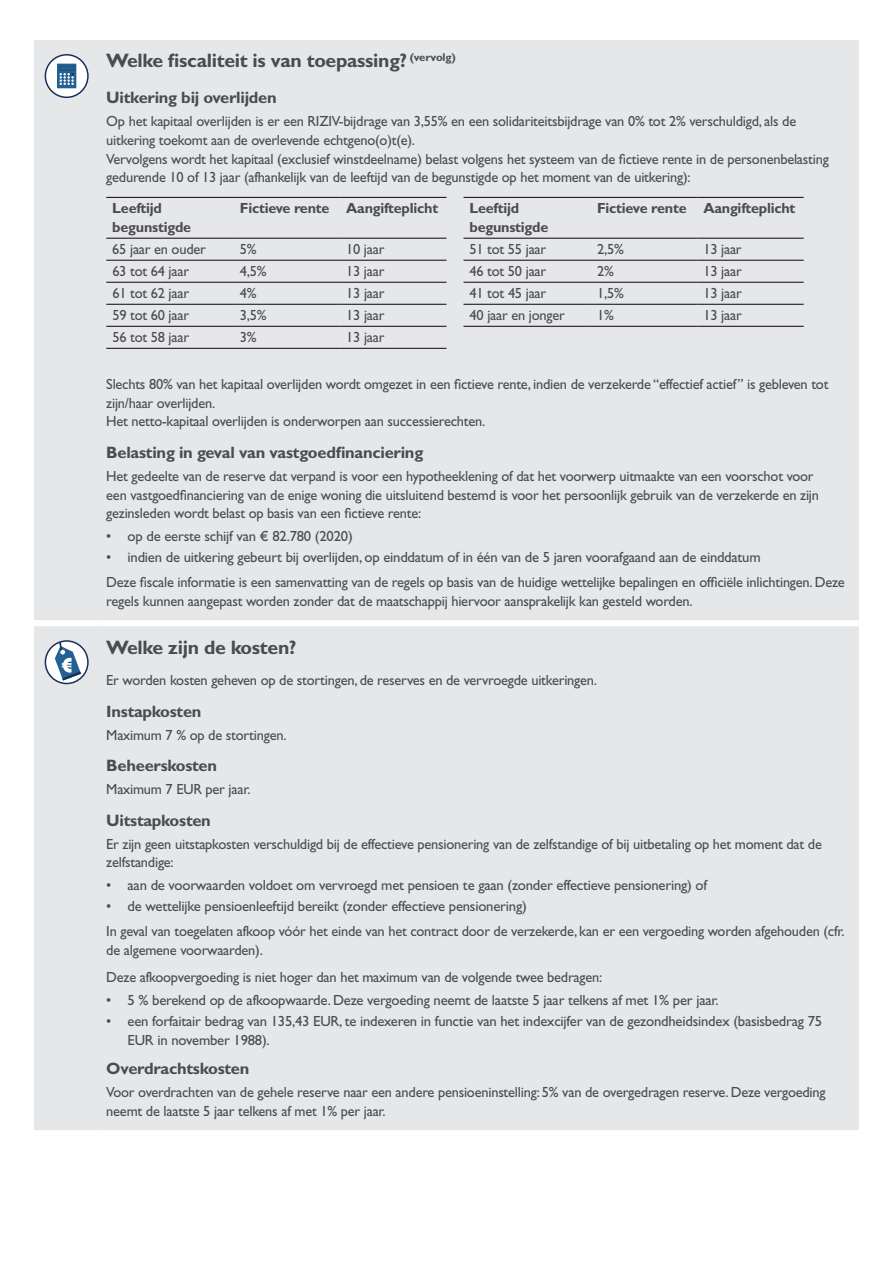
<style>
.page{position:relative;width:893px;height:1263px;background:#fff}
.page>*{position:absolute;margin:0;border:0;box-sizing:border-box;transform-origin:0 0}
.t1{font:700 19.5px "Gill Sans Std";letter-spacing:-.015em;color:#4b4c4d}
.t2{font:700 16.5px "Gill Sans Std";letter-spacing:-.015em;color:#4b4c4d}
.t3{font:14.7px/18.8px "Gill Sans Std";letter-spacing:-.015em;color:#4b4c4d}
.t4{font:700 14.7px/18.8px "Gill Sans Std";letter-spacing:-.015em;color:#4b4c4d}
</style>
<div class="page">
<div style="left:34px;top:40px;width:825px;height:1090px;background:#e6e7e9"></div>
<div style="left:34px;top:620px;width:68px;height:6px;background:#fff"></div>
<div style="left:102px;top:620px;width:757px;height:6px;background:#fff"></div>
<svg style="left:45px;top:54px;width:44px;height:44px"></svg>
<hr style="left:106px;top:197px;width:128px;height:1px;background:#231f20">
<hr style="left:234px;top:197px;width:106px;height:1px;background:#231f20">
<hr style="left:340px;top:197px;width:106px;height:1px;background:#231f20">
<hr style="left:463px;top:197px;width:128px;height:1px;background:#231f20">
<hr style="left:591px;top:197px;width:106px;height:1px;background:#231f20">
<hr style="left:697px;top:197px;width:107px;height:1px;background:#231f20">
<hr style="left:106px;top:238px;width:128px;height:1px;background:#231f20">
<hr style="left:234px;top:238px;width:106px;height:1px;background:#231f20">
<hr style="left:340px;top:238px;width:106px;height:1px;background:#231f20">
<hr style="left:463px;top:238px;width:128px;height:1px;background:#231f20">
<hr style="left:591px;top:238px;width:106px;height:1px;background:#231f20">
<hr style="left:697px;top:238px;width:107px;height:1px;background:#231f20">
<hr style="left:106px;top:260px;width:128px;height:1px;background:#231f20">
<hr style="left:234px;top:260px;width:106px;height:1px;background:#231f20">
<hr style="left:340px;top:260px;width:106px;height:1px;background:#231f20">
<hr style="left:463px;top:260px;width:128px;height:1px;background:#231f20">
<hr style="left:591px;top:260px;width:106px;height:1px;background:#231f20">
<hr style="left:697px;top:260px;width:107px;height:1px;background:#231f20">
<hr style="left:106px;top:282px;width:128px;height:1px;background:#231f20">
<hr style="left:234px;top:282px;width:106px;height:1px;background:#231f20">
<hr style="left:340px;top:282px;width:106px;height:1px;background:#231f20">
<hr style="left:463px;top:282px;width:128px;height:1px;background:#231f20">
<hr style="left:591px;top:282px;width:106px;height:1px;background:#231f20">
<hr style="left:697px;top:282px;width:107px;height:1px;background:#231f20">
<hr style="left:106px;top:304px;width:128px;height:1px;background:#231f20">
<hr style="left:234px;top:304px;width:106px;height:1px;background:#231f20">
<hr style="left:340px;top:304px;width:106px;height:1px;background:#231f20">
<hr style="left:463px;top:304px;width:128px;height:1px;background:#231f20">
<hr style="left:591px;top:304px;width:106px;height:1px;background:#231f20">
<hr style="left:697px;top:304px;width:107px;height:1px;background:#231f20">
<hr style="left:106px;top:326px;width:128px;height:1px;background:#231f20">
<hr style="left:234px;top:326px;width:106px;height:1px;background:#231f20">
<hr style="left:340px;top:326px;width:106px;height:1px;background:#231f20">
<hr style="left:463px;top:326px;width:128px;height:1px;background:#231f20">
<hr style="left:591px;top:326px;width:106px;height:1px;background:#231f20">
<hr style="left:697px;top:326px;width:107px;height:1px;background:#231f20">
<hr style="left:106px;top:348px;width:128px;height:1px;background:#231f20">
<hr style="left:234px;top:348px;width:106px;height:1px;background:#231f20">
<hr style="left:340px;top:348px;width:106px;height:1px;background:#231f20">
<svg style="left:45px;top:640px;width:44px;height:44px"></svg>
<h1 class="t1" style="left:106px;top:49px;width:351px">Welke fiscaliteit is van toepassing? <sup>(vervolg)</sup></h1>
<p class="t2" style="left:106px;top:88px;width:172px">Uitkering bij overlijden</p>
<p class="t3" style="left:106px;top:112px;width:724px">Op het kapitaal overlijden is er een RIZIV-bijdrage van 3,55% en een solidariteitsbijdrage van 0% tot 2% verschuldigd, als de uitkering toekomt aan de overlevende echtgeno(o)t(e).<br>Vervolgens wordt het kapitaal (exclusief winstdeelname) belast volgens het systeem van de fictieve rente in de personenbelasting gedurende 10 of 13 jaar (afhankelijk van de leeftijd van de begunstigde op het moment van de uitkering):</p>
<p class="t4" style="left:112px;top:199px;width:80px">Leeftijd begunstigde</p>
<p class="t4" style="left:240px;top:199px;width:200px">Fictieve rente Aangifteplicht</p>
<p class="t4" style="left:469px;top:199px;width:80px">Leeftijd begunstigde</p>
<p class="t4" style="left:597px;top:199px;width:200px">Fictieve rente Aangifteplicht</p>
<p class="t3" style="left:112px;top:240px;width:95px">65 jaar en ouder</p>
<p class="t3" style="left:240px;top:240px;width:18px">5%</p>
<p class="t3" style="left:346px;top:240px;width:40px">10 jaar</p>
<p class="t3" style="left:469px;top:240px;width:78px">51 tot 55 jaar</p>
<p class="t3" style="left:597px;top:240px;width:28px">2,5%</p>
<p class="t3" style="left:703px;top:240px;width:40px">13 jaar</p>
<p class="t3" style="left:112px;top:262px;width:78px">63 tot 64 jaar</p>
<p class="t3" style="left:240px;top:262px;width:28px">4,5%</p>
<p class="t3" style="left:346px;top:262px;width:40px">13 jaar</p>
<p class="t3" style="left:469px;top:262px;width:78px">46 tot 50 jaar</p>
<p class="t3" style="left:597px;top:262px;width:18px">2%</p>
<p class="t3" style="left:703px;top:262px;width:40px">13 jaar</p>
<p class="t3" style="left:112px;top:284px;width:78px">61 tot 62 jaar</p>
<p class="t3" style="left:240px;top:284px;width:18px">4%</p>
<p class="t3" style="left:346px;top:284px;width:40px">13 jaar</p>
<p class="t3" style="left:470px;top:284px;width:78px">41 tot 45 jaar</p>
<p class="t3" style="left:597px;top:284px;width:28px">1,5%</p>
<p class="t3" style="left:703px;top:284px;width:40px">13 jaar</p>
<p class="t3" style="left:112px;top:306px;width:78px">59 tot 60 jaar</p>
<p class="t3" style="left:240px;top:306px;width:28px">3,5%</p>
<p class="t3" style="left:346px;top:306px;width:40px">13 jaar</p>
<p class="t3" style="left:470px;top:306px;width:97px">40 jaar en jonger</p>
<p class="t3" style="left:597px;top:306px;width:18px">1%</p>
<p class="t3" style="left:703px;top:306px;width:40px">13 jaar</p>
<p class="t3" style="left:112px;top:328px;width:78px">56 tot 58 jaar</p>
<p class="t3" style="left:240px;top:328px;width:18px">3%</p>
<p class="t3" style="left:346px;top:328px;width:40px">13 jaar</p>
<p class="t3" style="left:106px;top:375px;width:724px">Slechts 80% van het kapitaal overlijden wordt omgezet in een fictieve rente, indien de verzekerde “effectief actief” is gebleven tot zijn/haar overlijden.<br>Het netto-kapitaal overlijden is onderworpen aan successierechten.</p>
<p class="t2" style="left:106px;top:443px;width:318px">Belasting in geval van vastgoedfinanciering</p>
<p class="t3" style="left:106px;top:467px;width:714px">Het gedeelte van de reserve dat verpand is voor een hypotheeklening of dat het voorwerp uitmaakte van een voorschot voor een vastgoedfinanciering van de enige woning die uitsluitend bestemd is voor het persoonlijk gebruik van de verzekerde en zijn gezinsleden wordt belast op basis van een fictieve rente:</p>
<p class="t3" style="left:106px;top:527px;width:248px">• op de eerste schijf van € 82.780 (2020)</p>
<p class="t3" style="left:106px;top:545px;width:740px;line-height:25.2px">• indien de uitkering gebeurt bij overlijden, op einddatum of in één van de 5 jaren voorafgaand aan de einddatum<br>Deze fiscale informatie is een samenvatting van de regels op basis van de huidige wettelijke bepalingen en officiële inlichtingen. Deze</p>
<p class="t3" style="left:106px;top:592px;width:588px">regels kunnen aangepast worden zonder dat de maatschappij hiervoor aansprakelijk kan gesteld worden.</p>
<h1 class="t1" style="left:106px;top:635px;width:192px">Welke zijn de kosten?</h1>
<p class="t3" style="left:106px;top:671px;width:492px">Er worden kosten geheven op de stortingen, de reserves en de vervroegde uitkeringen.</p>
<p class="t2" style="left:106px;top:701px;width:97px">Instapkosten</p>
<p class="t3" style="left:106px;top:725px;width:182px">Maximum 7 % op de stortingen.</p>
<p class="t2" style="left:106px;top:756px;width:112px">Beheerskosten</p>
<p class="t3" style="left:106px;top:780px;width:146px">Maximum 7 EUR per jaar.</p>
<p class="t2" style="left:106px;top:810px;width:106px">Uitstapkosten</p>
<p class="t3" style="left:106px;top:834px;width:717px">Er zijn geen uitstapkosten verschuldigd bij de effectieve pensionering van de zelfstandige of bij uitbetaling op het moment dat de zelfstandige:</p>
<p class="t3" style="left:106px;top:876px;width:602px">• aan de voorwaarden voldoet om vervroegd met pensioen te gaan (zonder effectieve pensionering) of</p>
<p class="t3" style="left:106px;top:894px;width:740px;line-height:25.2px">• de wettelijke pensioenleeftijd bereikt (zonder effectieve pensionering)<br>In geval van toegelaten afkoop vóór het einde van het contract door de verzekerde, kan er een vergoeding worden afgehouden (cfr.</p>
<p class="t3" style="left:106px;top:936px;width:497px;line-height:27.3px">de algemene voorwaarden).<br>Deze afkoopvergoeding is niet hoger dan het maximum van de volgende twee bedragen:</p>
<p class="t3" style="left:106px;top:991px;width:614px">• 5 % berekend op de afkoopwaarde. Deze vergoeding neemt de laatste 5 jaar telkens af met 1% per jaar.</p>
<p class="t3" style="left:128px;top:1012px;width:696px;text-indent:-21px">• een forfaitair bedrag van 135,43 EUR, te indexeren in functie van het indexcijfer van de gezondheidsindex (basisbedrag 75<br>EUR in november 1988).</p>
<p class="t2" style="left:106px;top:1059px;width:145px">Overdrachtskosten</p>
<p class="t3" style="left:106px;top:1083px;width:721px">Voor overdrachten van de gehele reserve naar een andere pensioeninstelling: 5% van de overgedragen reserve. Deze vergoeding neemt de laatste 5 jaar telkens af met 1% per jaar.</p>
</div>
